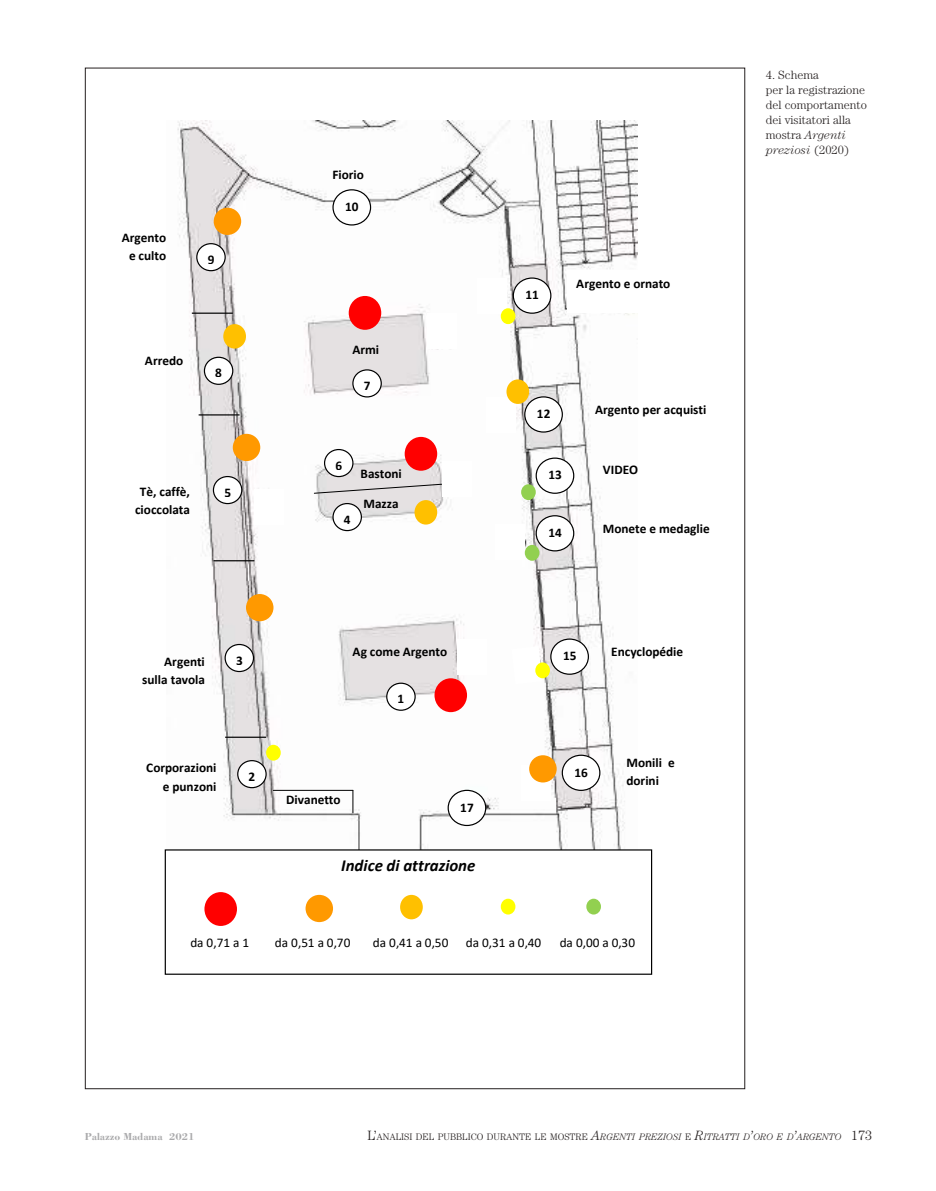
<style>
.page{position:relative;width:936px;height:1191px;background:#fff}
.page>*{position:absolute;margin:0;border:0;box-sizing:border-box;transform-origin:0 0}
.t1{font:italic 700 16.8px "Calibri";color:#000}
.t2{font:300 13.5px "Century";color:#241f1f}
.t3{font:700 13.2px/18.5px "Calibri";color:#000;text-align:right}
.t4{font:13.2px "Calibri";letter-spacing:-.005em;color:#000}
.t5{font:300 12px/15px "Century";color:#241f1f}
.t6{font:700 10.5px "Bodoni";color:#aaaaac}
.t7{font:300 9.45px "Century";color:#241f1f}
.s1{font-style:italic}
.s2{font-size:13.5px}
.s3{font-style:italic;font-size:13.5px}
</style>
<div class="page">
<img style="left:177px;top:121px;width:460px;height:728px">
<svg style="left:313px;top:483px;width:128px;height:11px"></svg>
<hr style="left:225px;top:736px;width:41px;height:2px;background:#000">
<hr style="left:213px;top:560px;width:41px;height:1px;background:#000">
<hr style="left:199px;top:414px;width:40px;height:1px;background:#000">
<hr style="left:192px;top:312px;width:41px;height:2px;background:#000">
<div style="left:567px;top:271px;width:134px;height:42px;background:#fff"></div>
<div style="left:387px;top:683px;width:28px;height:27px;background:#fff;border-radius:50%"></div>
<div style="left:386px;top:682px;width:29px;height:29px;border:1px solid #000;border-radius:50%"></div>
<div style="left:238px;top:760px;width:28px;height:27px;background:#fff;border-radius:50%"></div>
<div style="left:237px;top:760px;width:30px;height:28px;border:1px solid #000;border-radius:50%"></div>
<div style="left:225px;top:644px;width:28px;height:27px;background:#fff;border-radius:50%"></div>
<div style="left:224px;top:644px;width:30px;height:28px;border:1px solid #000;border-radius:50%"></div>
<div style="left:333px;top:503px;width:28px;height:27px;background:#fff;border-radius:50%"></div>
<div style="left:332px;top:503px;width:30px;height:28px;border:1px solid #000;border-radius:50%"></div>
<div style="left:213px;top:476px;width:29px;height:27px;background:#fff;border-radius:50%"></div>
<div style="left:213px;top:476px;width:29px;height:28px;border:1px solid #000;border-radius:50%"></div>
<div style="left:324px;top:449px;width:29px;height:27px;background:#fff;border-radius:50%"></div>
<div style="left:324px;top:449px;width:29px;height:28px;border:1px solid #000;border-radius:50%"></div>
<div style="left:353px;top:370px;width:28px;height:27px;background:#fff;border-radius:50%"></div>
<div style="left:352px;top:369px;width:30px;height:28px;border:1px solid #000;border-radius:50%"></div>
<div style="left:204px;top:357px;width:29px;height:27px;background:#fff;border-radius:50%"></div>
<div style="left:204px;top:357px;width:29px;height:28px;border:1px solid #000;border-radius:50%"></div>
<div style="left:197px;top:244px;width:28px;height:27px;background:#fff;border-radius:50%"></div>
<div style="left:196px;top:243px;width:30px;height:28px;border:1px solid #000;border-radius:50%"></div>
<div style="left:333px;top:190px;width:37px;height:35px;background:#fff;border-radius:50%"></div>
<div style="left:332px;top:189px;width:39px;height:36px;border:1px solid #000;border-radius:50%"></div>
<div style="left:513px;top:278px;width:38px;height:35px;background:#fff;border-radius:50%"></div>
<div style="left:512px;top:277px;width:39px;height:37px;border:1px solid #000;border-radius:50%"></div>
<div style="left:524px;top:397px;width:38px;height:35px;background:#fff;border-radius:50%"></div>
<div style="left:524px;top:396px;width:39px;height:36px;border:1px solid #000;border-radius:50%"></div>
<div style="left:536px;top:458px;width:37px;height:35px;background:#fff;border-radius:50%"></div>
<div style="left:535px;top:457px;width:39px;height:37px;border:1px solid #000;border-radius:50%"></div>
<div style="left:536px;top:516px;width:37px;height:35px;background:#fff;border-radius:50%"></div>
<div style="left:535px;top:515px;width:39px;height:36px;border:1px solid #000;border-radius:50%"></div>
<div style="left:551px;top:639px;width:37px;height:35px;background:#fff;border-radius:50%"></div>
<div style="left:550px;top:638px;width:39px;height:37px;border:1px solid #000;border-radius:50%"></div>
<div style="left:562px;top:755px;width:37px;height:35px;background:#fff;border-radius:50%"></div>
<div style="left:561px;top:754px;width:39px;height:37px;border:1px solid #000;border-radius:50%"></div>
<div style="left:448px;top:790px;width:37px;height:35px;background:#fff;border-radius:50%"></div>
<div style="left:447px;top:789px;width:39px;height:37px;border:1px solid #000;border-radius:50%"></div>
<hr style="left:273px;top:790px;width:80px;height:1px;background:#000">
<svg style="left:352px;top:790px;width:1px;height:23px"></svg>
<div style="left:427px;top:313px;width:30px;height:35px;background:#fff"></div>
<div style="left:476px;top:278px;width:30px;height:35px;background:#fff"></div>
<div style="left:485px;top:397px;width:30px;height:35px;background:#fff"></div>
<div style="left:441px;top:461px;width:30px;height:35px;background:#fff"></div>
<div style="left:495px;top:524px;width:29px;height:36px;background:#fff"></div>
<div style="left:457px;top:639px;width:29px;height:35px;background:#fff"></div>
<svg style="left:511px;top:646px;width:31px;height:38px"></svg>
<div style="left:254px;top:489px;width:30px;height:35px;background:#fff"></div>
<div style="left:521px;top:765px;width:30px;height:36px;background:#fff"></div>
<div style="left:204px;top:892px;width:33px;height:34px;background:#f00;border-radius:50%"></div>
<div style="left:305px;top:895px;width:28px;height:27px;background:#f90;border-radius:50%"></div>
<div style="left:400px;top:895px;width:23px;height:24px;background:#ffc000;border-radius:50%"></div>
<div style="left:500px;top:898px;width:15px;height:16px;background:#ff0;border-radius:50%"></div>
<div style="left:586px;top:898px;width:15px;height:16px;background:#92d050;border-radius:50%"></div>
<div style="left:434px;top:678px;width:33px;height:34px;background:#f00;border-radius:50%"></div>
<div style="left:266px;top:745px;width:15px;height:15px;background:#ff0;border-radius:50%"></div>
<div style="left:246px;top:594px;width:27px;height:27px;background:#f90;border-radius:50%"></div>
<div style="left:414px;top:500px;width:23px;height:24px;background:#ffc000;border-radius:50%"></div>
<div style="left:404px;top:437px;width:33px;height:34px;background:#f00;border-radius:50%"></div>
<div style="left:233px;top:434px;width:27px;height:27px;background:#f90;border-radius:50%"></div>
<div style="left:223px;top:324px;width:23px;height:24px;background:#ffc000;border-radius:50%"></div>
<div style="left:214px;top:208px;width:27px;height:27px;background:#f90;border-radius:50%"></div>
<div style="left:349px;top:296px;width:32px;height:34px;background:#f00;border-radius:50%"></div>
<div style="left:500px;top:308px;width:15px;height:16px;background:#ff0;border-radius:50%"></div>
<div style="left:506px;top:379px;width:23px;height:25px;background:#ffc000;border-radius:50%"></div>
<div style="left:521px;top:484px;width:14px;height:16px;background:#92d050;border-radius:50%"></div>
<div style="left:524px;top:545px;width:15px;height:16px;background:#92d050;border-radius:50%"></div>
<div style="left:535px;top:662px;width:15px;height:16px;background:#ff0;border-radius:50%"></div>
<div style="left:529px;top:755px;width:27px;height:27px;background:#f90;border-radius:50%"></div>
<p class="t3" style="left:332px;top:165px;width:33px">Fiorio</p>
<p class="t3" style="left:122px;top:228px;width:46px;text-align:center">Argento e culto</p>
<p class="t3" style="left:208px;top:250px;width:8px">9</p>
<p class="t3" style="left:145px;top:351px;width:40px">Arredo</p>
<p class="t3" style="left:215px;top:363px;width:8px">8</p>
<p class="t3" style="left:135px;top:482px;width:57px;text-align:center">Tè, caffè, cioccolata</p>
<p class="t3" style="left:224px;top:483px;width:8px">5</p>
<p class="t3" style="left:345px;top:197px;width:15px">10</p>
<p class="t3" style="left:352px;top:340px;width:28px">Armi</p>
<p class="t3" style="left:364px;top:376px;width:8px">7</p>
<p class="t3" style="left:335px;top:456px;width:8px">6</p>
<p class="t3" style="left:344px;top:510px;width:8px">4</p>
<p class="t3" style="left:360px;top:464px;width:43px">Bastoni</p>
<p class="t3" style="left:363px;top:494px;width:37px">Mazza</p>
<p class="t3" style="left:142px;top:652px;width:64px">Argenti sulla tavola</p>
<p class="t3" style="left:236px;top:651px;width:8px">3</p>
<p class="t3" style="left:146px;top:758px;width:72px">Corporazioni e punzoni</p>
<p class="t3" style="left:248px;top:767px;width:8px">2</p>
<p class="t3" style="left:352px;top:642px;width:96px">Ag come Argento</p>
<p class="t3" style="left:286px;top:790px;width:56px">Divanetto</p>
<p class="t3" style="left:397px;top:689px;width:8px">1</p>
<p class="t3" style="left:460px;top:798px;width:15px">17</p>
<p class="t1" style="left:341px;top:853px;width:136px">Indice di attrazione</p>
<p class="t3" style="left:525px;top:285px;width:15px">11</p>
<p class="t3" style="left:576px;top:274px;width:96px">Argento e ornato</p>
<p class="t3" style="left:537px;top:404px;width:15px">12</p>
<p class="t3" style="left:595px;top:400px;width:113px">Argento per acquisti</p>
<p class="t3" style="left:548px;top:465px;width:15px">13</p>
<p class="t3" style="left:603px;top:460px;width:37px">VIDEO</p>
<p class="t3" style="left:548px;top:523px;width:15px">14</p>
<p class="t3" style="left:603px;top:519px;width:108px">Monete e medaglie</p>
<p class="t3" style="left:563px;top:646px;width:15px">15</p>
<p class="t3" style="left:611px;top:642px;width:74px">Encyclopédie</p>
<p class="t3" style="left:574px;top:762px;width:15px">16</p>
<p class="t3" style="left:626px;top:753px;width:50px;text-align:left">Monili e dorini</p>
<p class="t4" style="left:190px;top:933px;width:60px">da 0,71 a 1</p>
<p class="t4" style="left:275px;top:933px;width:77px">da 0,51 a 0,70</p>
<p class="t4" style="left:373px;top:933px;width:77px">da 0,41 a 0,50</p>
<p class="t4" style="left:466px;top:933px;width:77px">da 0,31 a 0,40</p>
<p class="t4" style="left:559px;top:933px;width:77px">da 0,00 a 0,30</p>
<p class="t5" style="left:765px;top:67px;width:103px">4. Schema<br>per la registrazione del comportamento dei visitatori alla mostra <span class="s1">Argenti preziosi</span> (2020)</p>
<p class="t7" style="left:367px;top:1131px;width:475px"><span class="s2">L’</span>ANALISI DEL PUBBLICO DURANTE LE MOSTRE <span class="s3">A</span><span class="s1">RGENTI PREZIOSI</span> E <span class="s3">R</span><span class="s1">ITRATTI D</span><span class="s3">’</span><span class="s1">ORO E D</span><span class="s3">’</span><span class="s1">ARGENTO</span></p>
<p class="t6" style="left:85px;top:1129px;width:111px">Palazzo Madama 2021</p>
<p class="t2" style="left:851px;top:1127px;width:23px">173</p>
</div>
